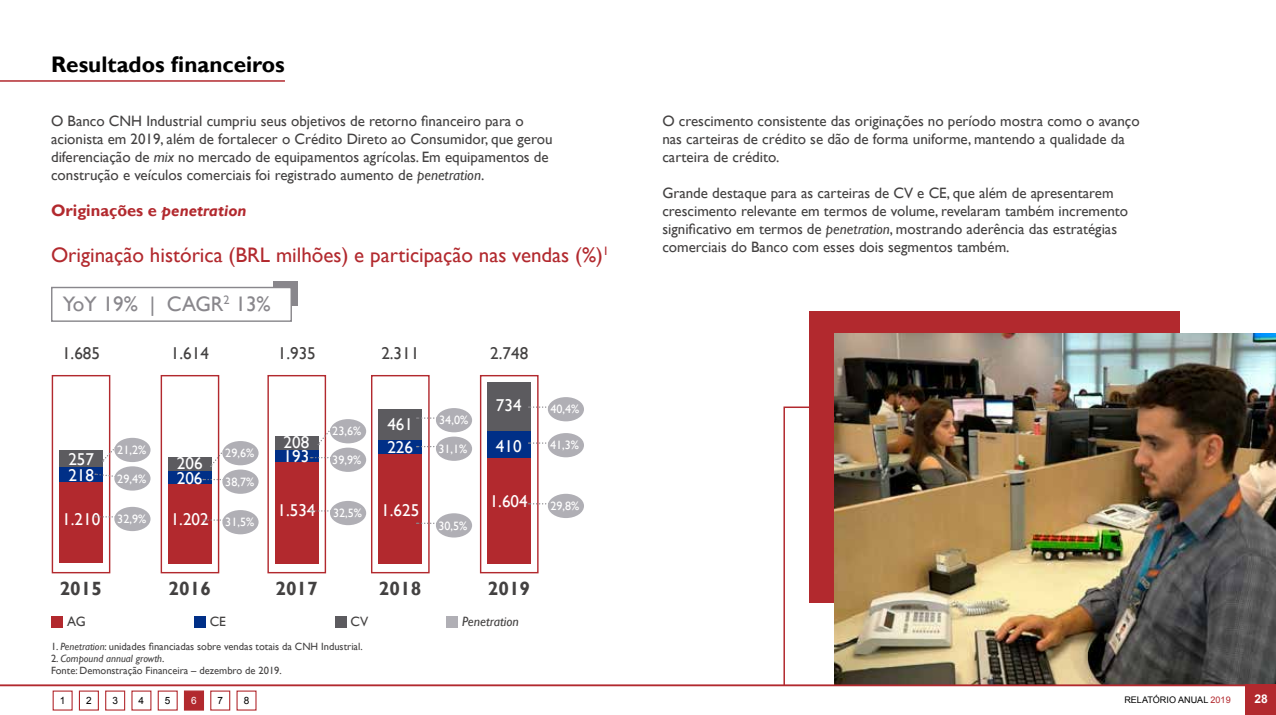
<style>
.page{position:relative;width:1276px;height:715px;background:#fff}
.page>*{position:absolute;margin:0;border:0;box-sizing:border-box;transform-origin:0 0}
.t1{font:700 22.5px "Gill Sans";color:#000}
.t2{font:21px "Gill Sans";color:#b2292e}
.t3{font:21px "Gill Sans";color:#89878c}
.t4{font:700 19.2px "Gill Sans";color:#434141}
.t5{font:17.1px "Gill Sans";color:#fff}
.t6{font:17.1px "Gill Sans";color:#434141}
.t7{font:700 16.5px "Gill Sans";color:#b2292e}
.t8{font:15px/18px "Gill Sans";color:#434141}
.t9{font:italic 13.5px "Gill Sans";color:#434141}
.t10{font:13.5px "Gill Sans";color:#434141}
.t11{font:12.15px "Gill Sans";color:#fff}
.t12{font:700 12px "Arial";color:#fff}
.t13{font:10.5px/12px "Gill Sans";color:#434141}
.t14{font:10.05px "Arial";color:#000}
.t15{font:10.05px "Arial";color:#fff}
.t16{font:9px "Arial";color:#000}
.s1{font-style:italic}
.s2{color:#b2292e}
</style>
<div class="page">
<hr style="left:0;top:80px;width:285px;height:2px;background:#b2292e">
<div style="left:480px;top:375px;width:58px;height:198px;border:1px solid #b2292e"></div>
<div style="left:52px;top:375px;width:58px;height:198px;border:1px solid #b2292e"></div>
<div style="left:59px;top:481px;width:44px;height:82px;background:#b2292e"></div>
<div style="left:161px;top:375px;width:58px;height:198px;border:1px solid #b2292e"></div>
<div style="left:168px;top:484px;width:44px;height:79px;background:#b2292e"></div>
<div style="left:371px;top:375px;width:59px;height:198px;border:1px solid #b2292e"></div>
<div style="left:378px;top:454px;width:44px;height:109px;background:#b2292e"></div>
<div style="left:267px;top:375px;width:59px;height:198px;border:1px solid #b2292e"></div>
<div style="left:273px;top:281px;width:25px;height:24px;background:#89878c"></div>
<div style="left:275px;top:462px;width:43px;height:101px;background:#b2292e"></div>
<div style="left:487px;top:457px;width:44px;height:106px;background:#b2292e"></div>
<div style="left:446px;top:615px;width:12px;height:12px;background:#b0afb5"></div>
<div style="left:52px;top:615px;width:11px;height:12px;background:#b2292e"></div>
<div style="left:335px;top:615px;width:11px;height:12px;background:#5c5b5f"></div>
<div style="left:194px;top:615px;width:11px;height:12px;background:#002f87"></div>
<div style="left:59px;top:467px;width:44px;height:14px;background:#002f87"></div>
<div style="left:275px;top:449px;width:43px;height:13px;background:#002f87"></div>
<div style="left:378px;top:439px;width:44px;height:15px;background:#002f87"></div>
<div style="left:487px;top:430px;width:44px;height:27px;background:#002f87"></div>
<div style="left:59px;top:450px;width:44px;height:17px;background:#5c5b5f"></div>
<div style="left:168px;top:470px;width:44px;height:14px;background:#002f87"></div>
<div style="left:168px;top:457px;width:44px;height:13px;background:#5c5b5f"></div>
<div style="left:275px;top:435px;width:43px;height:14px;background:#5c5b5f"></div>
<div style="left:378px;top:409px;width:44px;height:30px;background:#5c5b5f"></div>
<div style="left:487px;top:382px;width:44px;height:48px;background:#5c5b5f"></div>
<div style="left:51px;top:287px;width:241px;height:35px;background:#fff;border:1px solid #89878c"></div>
<svg style="left:528px;top:503px;width:19px;height:1px"></svg>
<svg style="left:311px;top:510px;width:18px;height:1px"></svg>
<svg style="left:203px;top:519px;width:18px;height:1px"></svg>
<svg style="left:95px;top:516px;width:18px;height:1px"></svg>
<svg style="left:528px;top:442px;width:19px;height:1px"></svg>
<svg style="left:417px;top:446px;width:18px;height:1px"></svg>
<svg style="left:311px;top:457px;width:18px;height:1px"></svg>
<svg style="left:203px;top:478px;width:18px;height:2px"></svg>
<svg style="left:95px;top:472px;width:18px;height:5px"></svg>
<svg style="left:528px;top:406px;width:19px;height:1px"></svg>
<svg style="left:417px;top:417px;width:18px;height:1px"></svg>
<svg style="left:317px;top:428px;width:15px;height:17px"></svg>
<svg style="left:210px;top:450px;width:12px;height:17px"></svg>
<svg style="left:102px;top:447px;width:14px;height:15px"></svg>
<div style="left:548px;top:493px;width:36px;height:25px;background:#b0afb5;border-radius:50%"></div>
<div style="left:436px;top:513px;width:36px;height:24px;background:#b0afb5;border-radius:50%"></div>
<div style="left:330px;top:500px;width:36px;height:25px;background:#b0afb5;border-radius:50%"></div>
<div style="left:222px;top:510px;width:37px;height:24px;background:#b0afb5;border-radius:50%"></div>
<div style="left:114px;top:506px;width:37px;height:25px;background:#b0afb5;border-radius:50%"></div>
<div style="left:548px;top:433px;width:36px;height:24px;background:#b0afb5;border-radius:50%"></div>
<div style="left:436px;top:436px;width:36px;height:24px;background:#b0afb5;border-radius:50%"></div>
<div style="left:330px;top:447px;width:36px;height:24px;background:#b0afb5;border-radius:50%"></div>
<div style="left:222px;top:469px;width:37px;height:24px;background:#b0afb5;border-radius:50%"></div>
<div style="left:114px;top:466px;width:37px;height:24px;background:#b0afb5;border-radius:50%"></div>
<div style="left:548px;top:397px;width:36px;height:24px;background:#b0afb5;border-radius:50%"></div>
<div style="left:436px;top:408px;width:36px;height:24px;background:#b0afb5;border-radius:50%"></div>
<div style="left:330px;top:419px;width:36px;height:24px;background:#b0afb5;border-radius:50%"></div>
<div style="left:222px;top:441px;width:37px;height:24px;background:#b0afb5;border-radius:50%"></div>
<div style="left:114px;top:437px;width:37px;height:25px;background:#b0afb5;border-radius:50%"></div>
<svg style="left:783px;top:406px;width:51px;height:278px"></svg>
<div style="left:809px;top:311px;width:370px;height:291px;background:#b2292e"></div>
<img style="left:834px;top:333px;width:442px;height:351px">
<div style="left:1245px;top:684px;width:31px;height:30px;background:#b2292e"></div>
<hr style="left:0;top:684px;width:1276px;height:1px;background:#b2292e">
<div style="left:79px;top:690px;width:20px;height:20px;border:1px solid #b2292e"></div>
<div style="left:105px;top:690px;width:20px;height:20px;border:1px solid #b2292e"></div>
<div style="left:158px;top:690px;width:20px;height:20px;border:1px solid #b2292e"></div>
<div style="left:184px;top:690px;width:20px;height:20px;background:#b2292e;border:1px solid #b2292e"></div>
<div style="left:210px;top:690px;width:20px;height:20px;border:1px solid #b2292e"></div>
<h1 class="t1" style="left:51px;top:51px;width:235px">Resultados financeiros</h1>
<p class="t8" style="left:51px;top:112px;width:503px">O Banco CNH Industrial cumpriu seus objetivos de retorno financeiro para o acionista em 2019, além de fortalecer o Crédito Direto ao Consumidor, que gerou diferenciação de <span class="s1">mix</span> no mercado de equipamentos agrícolas. Em equipamentos de construção e veículos comerciais foi registrado aumento de <span class="s1">penetration</span>.</p>
<p class="t8" style="left:662px;top:112px;width:479px">O crescimento consistente das originações no período mostra como o avanço nas carteiras de crédito se dão de forma uniforme, mantendo a qualidade da carteira de crédito.</p>
<p class="t8" style="left:662px;top:184px;width:467px">Grande destaque para as carteiras de CV e CE, que além de apresentarem crescimento relevante em termos de volume, revelaram também incremento significativo em termos de <span class="s1">penetration</span>, mostrando aderência das estratégias comerciais do Banco com esses dois segmentos também.</p>
<p class="t7" style="left:51px;top:201px;width:197px">Originações e <span class="s1">penetration</span></p>
<h2 class="t2" style="left:51px;top:243px;width:559px">Originação histórica (BRL milhões) e participação nas vendas (%)<sup>1</sup></h2>
<h2 class="t3" style="left:63px;top:291px;width:209px">YoY 19% | CAGR<sup>2</sup> 13%</h2>
<p class="t6" style="left:62px;top:343px;width:40px">1.685</p>
<p class="t6" style="left:171px;top:343px;width:40px">1.614</p>
<p class="t6" style="left:278px;top:343px;width:40px">1.935</p>
<p class="t6" style="left:381px;top:343px;width:40px">2.311</p>
<p class="t6" style="left:490px;top:343px;width:40px">2.748</p>
<p class="t5" style="left:387px;top:414px;width:27px">461</p>
<p class="t11" style="left:332px;top:424px;width:30px">23,6%</p>
<p class="t5" style="left:284px;top:432px;width:27px">208</p>
<p class="t5" style="left:387px;top:437px;width:27px">226</p>
<p class="t11" style="left:117px;top:443px;width:30px">21,2%</p>
<p class="t11" style="left:225px;top:446px;width:30px">29,6%</p>
<p class="t5" style="left:68px;top:449px;width:27px">257</p>
<p class="t5" style="left:284px;top:446px;width:27px">193</p>
<p class="t11" style="left:332px;top:452px;width:30px">39,9%</p>
<p class="t5" style="left:177px;top:453px;width:27px">206</p>
<p class="t5" style="left:68px;top:465px;width:27px">218</p>
<p class="t5" style="left:177px;top:468px;width:27px">206</p>
<p class="t11" style="left:117px;top:471px;width:30px">29,4%</p>
<p class="t11" style="left:225px;top:474px;width:30px">38,7%</p>
<p class="t5" style="left:62px;top:509px;width:40px">1.210</p>
<p class="t5" style="left:171px;top:509px;width:40px">1.202</p>
<p class="t11" style="left:117px;top:512px;width:30px">32,9%</p>
<p class="t11" style="left:225px;top:515px;width:30px">31,5%</p>
<p class="t5" style="left:277px;top:499px;width:40px">1.534</p>
<p class="t5" style="left:381px;top:500px;width:40px">1.625</p>
<p class="t11" style="left:333px;top:506px;width:30px">32,5%</p>
<p class="t11" style="left:439px;top:413px;width:30px">34,0%</p>
<p class="t5" style="left:496px;top:395px;width:27px">734</p>
<p class="t11" style="left:550px;top:402px;width:30px">40,4%</p>
<p class="t5" style="left:496px;top:430px;width:27px">971</p>
<p class="t5" style="left:496px;top:436px;width:27px">410</p>
<p class="t11" style="left:438px;top:441px;width:30px">31,1%</p>
<p class="t11" style="left:550px;top:438px;width:30px">41,3%</p>
<p class="t11" style="left:438px;top:518px;width:30px">30,5%</p>
<p class="t5" style="left:490px;top:491px;width:40px">1.604</p>
<p class="t11" style="left:550px;top:498px;width:30px">29,8%</p>
<p class="t4" style="left:60px;top:577px;width:44px">2015</p>
<p class="t4" style="left:169px;top:577px;width:44px">2016</p>
<p class="t4" style="left:275px;top:577px;width:44px">2017</p>
<p class="t4" style="left:379px;top:577px;width:44px">2018</p>
<p class="t4" style="left:488px;top:577px;width:44px">2019</p>
<p class="t10" style="left:67px;top:613px;width:20px">AG</p>
<p class="t10" style="left:210px;top:613px;width:18px">CE</p>
<p class="t10" style="left:350px;top:613px;width:19px">CV</p>
<p class="t9" style="left:462px;top:613px;width:58px">Penetration</p>
<p class="t13" style="left:51px;top:640px;width:313px">1. <span class="s1">Penetration</span>: unidades financiadas sobre vendas totais da CNH Industrial.</p>
<p class="t13" style="left:51px;top:652px;width:232px">2. <span class="s1">Compound annual growth</span>.<br>Fonte: Demonstração Financeira – dezembro de 2019.</p>
<p class="t14" style="left:60px;top:693px;width:7px">1</p>
<p class="t14" style="left:86px;top:693px;width:7px">2</p>
<p class="t14" style="left:112px;top:693px;width:7px">3</p>
<p class="t14" style="left:139px;top:693px;width:7px">4</p>
<p class="t14" style="left:165px;top:693px;width:7px">5</p>
<p class="t15" style="left:191px;top:693px;width:7px">6</p>
<p class="t14" style="left:217px;top:693px;width:7px">7</p>
<p class="t14" style="left:244px;top:693px;width:7px">8</p>
<p class="t16" style="left:1124px;top:693px;width:108px">RELATÓRIO ANUAL <span class="s2">2019</span></p>
<p class="t12" style="left:1254px;top:690px;width:15px">28</p>
</div>
